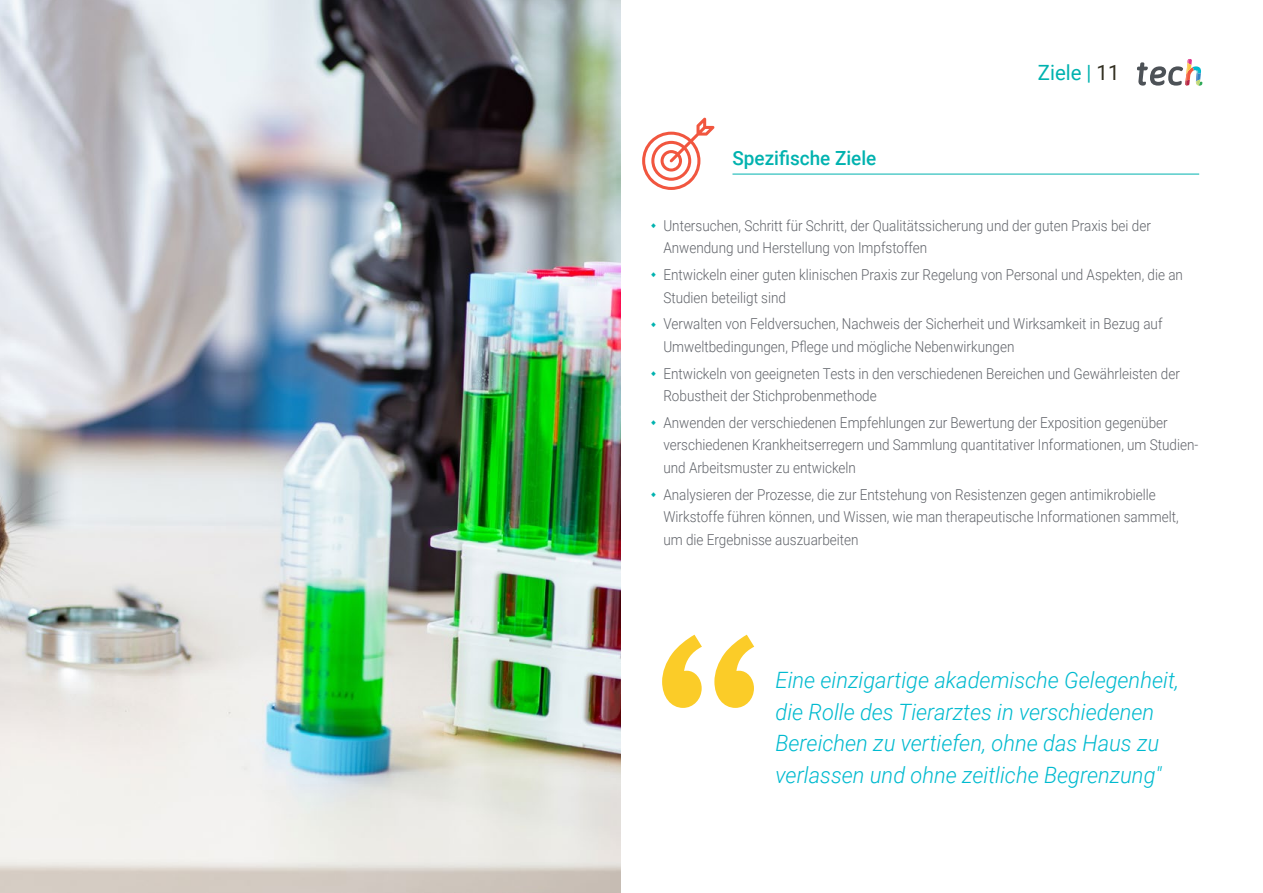
<style>
.page{position:relative;width:1263px;height:893px;background:#fff}
.page>*{position:absolute;margin:0;border:0;box-sizing:border-box;transform-origin:0 0}
.t1{font:italic 300 22.5px/31.5px "Roboto";color:#00bacf}
.t2{font:21px "Roboto";color:#00b2af}
.t3{font:500 19.5px "Roboto";color:#00b2af}
.t4{font:300 15px/22.5px "Roboto";color:#61646a;scale:.9 1}
.s1{color:#312e20}
</style>
<div class="page">
<img style="left:0;top:0;width:621px;height:893px">
<svg style="left:662px;top:635px;width:92px;height:73px"></svg>
<svg style="left:1137px;top:59px;width:65px;height:27px"></svg>
<svg style="left:642px;top:118px;width:72px;height:72px"></svg>
<hr style="left:732px;top:174px;width:467px;height:1px;background:#00b2af">
<h3 class="t3" style="left:732px;top:144px;width:145px">Spezifische Ziele</h3>
<h2 class="t2" style="left:1038px;top:57px;width:83px">Ziele | <span class="s1">11</span></h2>
<p class="t4" style="left:663px;top:214px;width:543px">Untersuchen, Schritt für Schritt, der Qualitätssicherung und der guten Praxis bei der<br>Anwendung und Herstellung von Impfstoffen</p>
<p class="t4" style="left:663px;top:263px;width:579px">Entwickeln einer guten klinischen Praxis zur Regelung von Personal und Aspekten, die an<br>Studien beteiligt sind</p>
<p class="t4" style="left:663px;top:312px;width:556px">Verwalten von Feldversuchen, Nachweis der Sicherheit und Wirksamkeit in Bezug auf<br>Umweltbedingungen, Pflege und mögliche Nebenwirkungen</p>
<p class="t4" style="left:663px;top:361px;width:575px">Entwickeln von geeigneten Tests in den verschiedenen Bereichen und Gewährleisten der<br>Robustheit der Stichprobenmethode</p>
<p class="t4" style="left:663px;top:411px;width:596px">Anwenden der verschiedenen Empfehlungen zur Bewertung der Exposition gegenüber verschiedenen Krankheitserregern und Sammlung quantitativer Informationen, um Studien&shy;und Arbeitsmuster zu entwickeln</p>
<p class="t4" style="left:663px;top:482px;width:574px">Analysieren der Prozesse, die zur Entstehung von Resistenzen gegen antimikrobielle<br>Wirkstoffe führen können, und Wissen, wie man therapeutische Informationen sammelt, um die Ergebnisse auszuarbeiten</p>
<h1 class="t1" style="left:775px;top:664px;width:405px">Eine einzigartige akademische Gelegenheit, die Rolle des Tierarztes in verschiedenen Bereichen zu vertiefen, ohne das Haus zu verlassen und ohne zeitliche Begrenzung"</h1>
</div>
